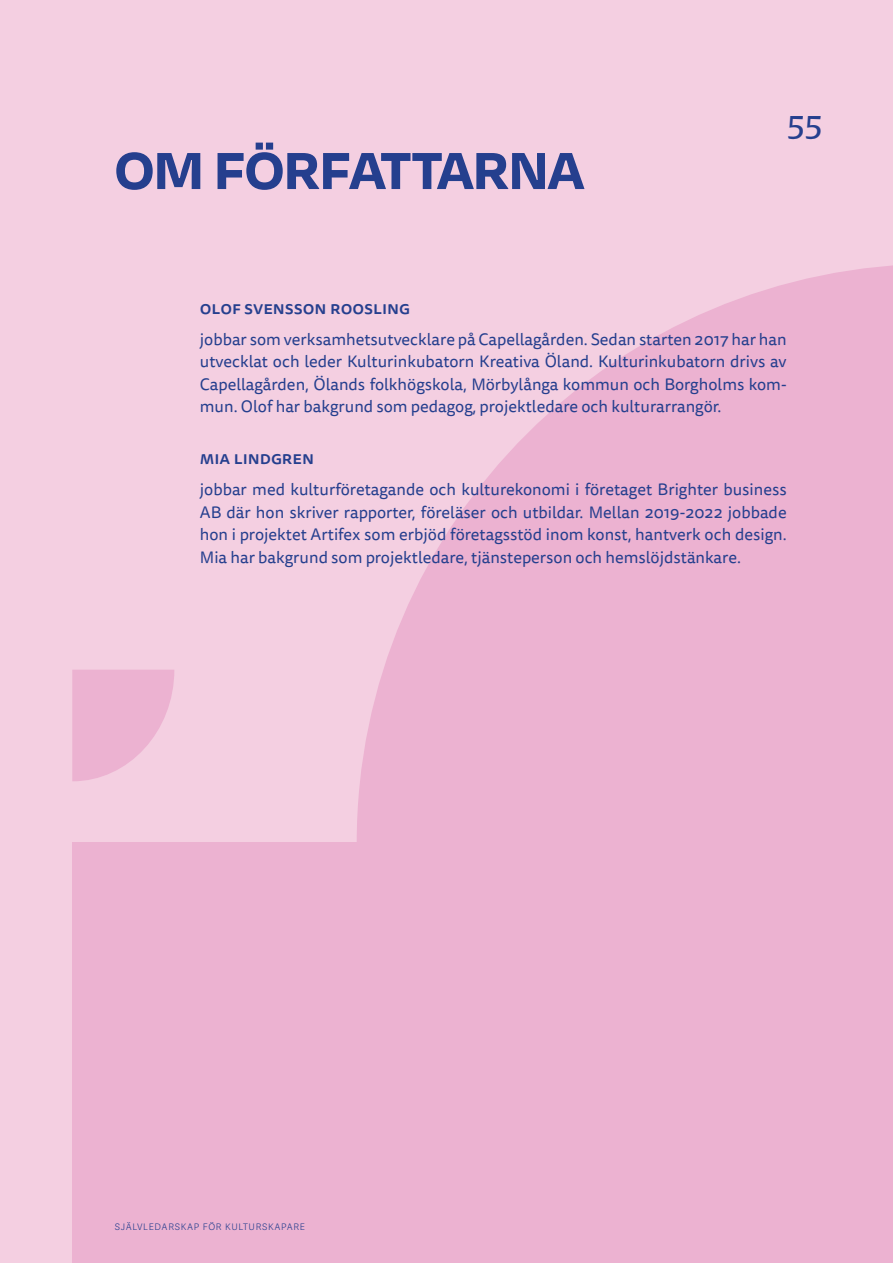
<style>
.page{position:relative;width:893px;height:1263px;background:#f4cfe1}
.page>*{position:absolute;margin:0;border:0;box-sizing:border-box;transform-origin:0 0}
.t1{font:700 60px "Degular";color:#253f8e}
.t2{font:36.3px "Tisa Pro";color:#253f8e}
.t3{font:500 18px "Tisa Sans Pro";color:#253f8e}
.t4{font:16.5px/22.5px "Tisa Sans Pro";color:#253f8e;text-align:justify}
.t5{font:300 9px "Adelle Sans Devanagari";letter-spacing:.075em;color:#253f8e}
</style>
<div class="page">
<svg style="left:357px;top:265px;width:536px;height:577px;fill:#ecb2d1"></svg>
<svg style="left:72px;top:670px;width:102px;height:111px"></svg>
<div style="left:72px;top:842px;width:821px;height:421px;background:#ecb2d1"></div>
<h1 class="t1" style="left:115px;top:132px;width:471px">OM FÖRFATTARNA</h1>
<h2 class="t2" style="left:787px;top:95px;width:37px">55</h2>
<p class="t3" style="left:200px;top:295px;width:212px">olof svensson roosling</p>
<p class="t4" style="left:200px;top:328px;width:588px">jobbar som verksamhetsutvecklare på Capellagården. Sedan starten 2017 har han utvecklat och leder Kulturinkubatorn Kreativa Öland. Kulturinkubatorn drivs av Capellagården, Ölands folkhögskola, Mörbylånga kommun och Borgholms kom&shy;mun. Olof har bakgrund som pedagog, projektledare och kulturarrangör.</p>
<p class="t3" style="left:200px;top:445px;width:116px">mia lindgren</p>
<p class="t4" style="left:200px;top:479px;width:588px">jobbar med kulturföretagande och kulturekonomi i företaget Brighter business AB där hon skriver rapporter, föreläser och utbildar. Mellan 2019-2022 jobbade hon i projektet Artifex som erbjöd företagsstöd inom konst, hantverk och design.<br>Mia har bakgrund som projektledare, tjänsteperson och hemslöjdstänkare.</p>
<p class="t5" style="left:115px;top:1220px;width:192px">SJÄLVLEDARSKAP FÖR KULTURSKAPARE</p>
</div>
